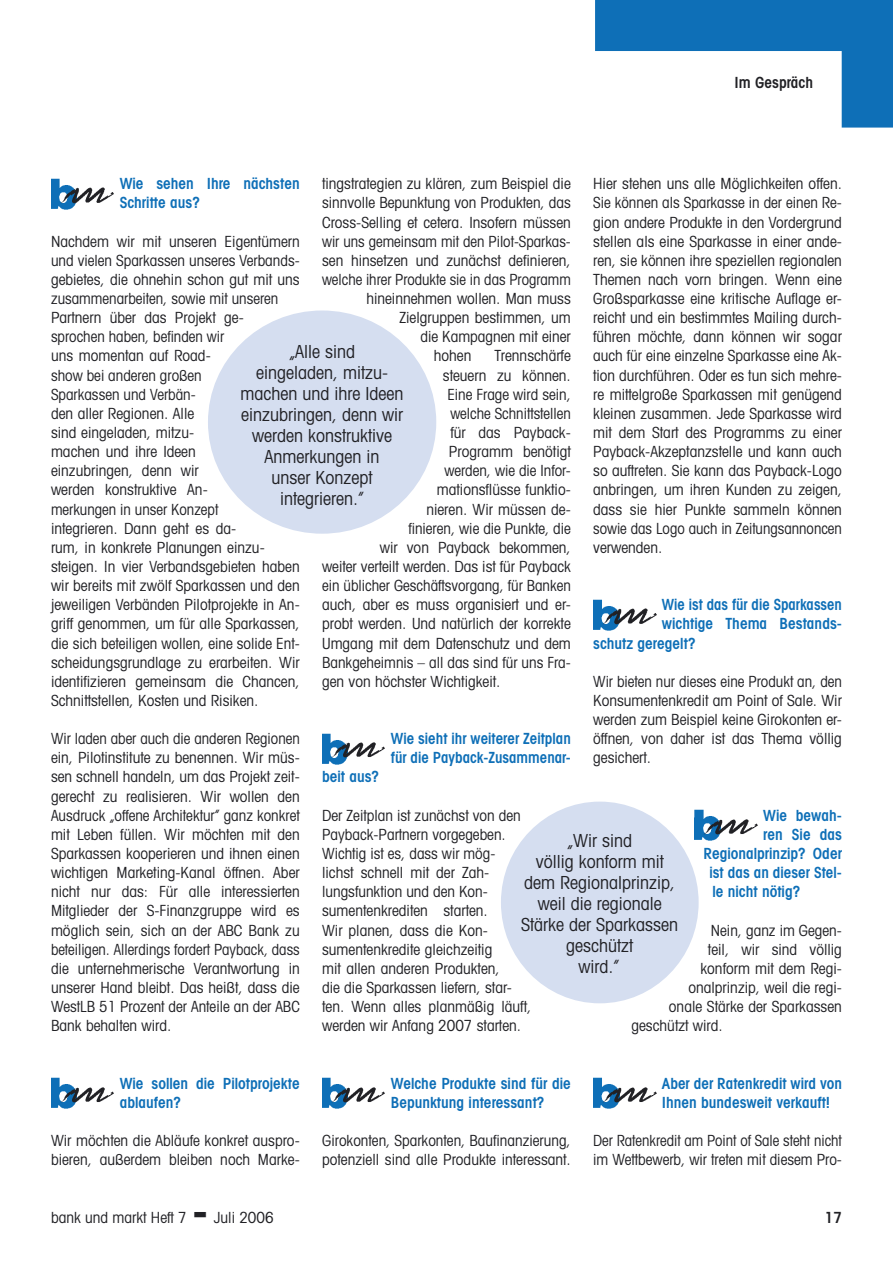
<style>
.page{position:relative;width:893px;height:1263px;background:#fff}
.page>*{position:absolute;margin:0;border:0;box-sizing:border-box;transform-origin:0 0}
.Fließtext_ohne_Grundlinienraster{font:condensed 18px/21px "Avant Garde";color:#212125;text-align:center}
.Fließtext{font:condensed 15.3px/19.2px "Avant Garde";color:#212125}
.Interview_Logo_als_Initial{font:600 condensed 15.3px/19.2px "Avant Garde";color:#0e6fb7}
.Fließtext-2{font:condensed 15.3px/19.2px "Avant Garde";color:#212125;scale:.96 1}
.Fließtext_ohne_Grundlinienraster-2{font:condensed 15.3px "Avant Garde";color:#212125}
.Interview_Logo_als_Initial-2{font:600 condensed 15.3px "Avant Garde";color:#0e6fb7;scale:.96 1}
.Fließtext_ohne_Grundlinienraster-3{font:600 condensed 15.3px "Avant Garde";color:#212125}
</style>
<div class="page">
<svg style="left:595px;top:0;width:298px;height:128px"></svg>
<img style="left:51px;top:178px;width:24px;height:31px">
<img style="left:58px;top:186px;width:56px;height:19px">
<img style="left:51px;top:1078px;width:24px;height:31px">
<img style="left:58px;top:1085px;width:56px;height:19px">
<img style="left:322px;top:733px;width:24px;height:31px">
<img style="left:329px;top:741px;width:56px;height:19px">
<img style="left:322px;top:1078px;width:24px;height:31px">
<img style="left:329px;top:1085px;width:56px;height:19px">
<img style="left:593px;top:599px;width:25px;height:31px">
<img style="left:600px;top:607px;width:57px;height:19px">
<img style="left:694px;top:810px;width:25px;height:31px">
<img style="left:702px;top:817px;width:56px;height:19px">
<img style="left:593px;top:1078px;width:25px;height:31px">
<img style="left:600px;top:1085px;width:57px;height:19px">
<div style="left:208px;top:310px;width:228px;height:224px;background:#d5def0;border-radius:50%"></div>
<div style="left:501px;top:802px;width:198px;height:201px;background:#d5def0;border-radius:50%"></div>
<p class="Fließtext_ohne_Grundlinienraster-3" style="left:735px;top:74px;width:80px">Im Gespräch</p>
<p class="Interview_Logo_als_Initial" style="left:120px;top:174px;width:182px">Wie sehen Ihre nächsten<br>Schritte aus?</p>
<p class="Fließtext" style="left:51px;top:231px;width:250px">Nachdem wir mit unseren Eigentümern und vielen Sparkassen unseres Verbands&shy;gebietes, die ohnehin schon gut mit uns zusammenarbeiten, sowie mit unseren<br>Partnern über das Projekt ge&shy;sprochen haben, befinden wir<br>uns momentan auf Road-<br>show bei anderen großen<br>Sparkassen und Verbän-<br>den aller Regionen. Alle<br>sind eingeladen, mitzu-<br>machen und ihre Ideen<br>einzubringen, denn wir<br>werden konstruktive An-<br>merkungen in unser Konzept<br>integrieren. Dann geht es da-<br>rum, in konkrete Planungen einzu&shy;steigen. In vier Verbandsgebieten haben wir bereits mit zwölf Sparkassen und den jeweiligen Verbänden Pilotprojekte in An&shy;griff genommen, um für alle Sparkassen, die sich beteiligen wollen, eine solide Ent&shy;scheidungsgrundlage zu erarbeiten. Wir identifizieren gemeinsam die Chancen,<br>Schnittstellen, Kosten und Risiken.</p>
<p class="Fließtext" style="left:51px;top:729px;width:250px;text-align:justify">Wir laden aber auch die anderen Regionen ein, Pilotinstitute zu benennen. Wir müs&shy;sen schnell handeln, um das Projekt zeit&shy;gerecht zu realisieren. Wir wollen den Ausdruck „offene Architektur” ganz konkret mit Leben füllen. Wir möchten mit den Sparkassen kooperieren und ihnen einen wichtigen Marketing-Kanal öffnen. Aber nicht nur das: Für alle interessierten Mitglieder der S-Finanzgruppe wird es möglich sein, sich an der ABC Bank zu beteiligen. Allerdings fordert Payback, dass die unternehmerische Verantwortung in unserer Hand bleibt. Das heißt, dass die WestLB 51 Prozent der Anteile an der ABC Bank behalten wird.</p>
<p class="Fließtext" style="left:322px;top:174px;width:250px">tingstrategien zu klären, zum Beispiel die</p>
<p class="Fließtext" style="left:322px;top:193px;width:250px">sinnvolle Bepunktung von Produkten, das</p>
<p class="Fließtext" style="left:322px;top:212px;width:250px">Cross-Selling et cetera. Insofern müssen</p>
<p class="Fließtext" style="left:322px;top:231px;width:250px">wir uns gemeinsam mit den Pilot-Sparkas-</p>
<p class="Fließtext" style="left:322px;top:250px;width:250px">sen hinsetzen und zunächst definieren,</p>
<p class="Fließtext-2" style="left:322px;top:269px;width:261px">welche ihrer Produkte sie in das Programm</p>
<p class="Fließtext" style="left:366px;top:289px;width:206px">hineinnehmen wollen. Man muss</p>
<p class="Fließtext" style="left:399px;top:308px;width:173px">Zielgruppen bestimmen, um</p>
<p class="Fließtext" style="left:420px;top:327px;width:152px">die Kampagnen mit einer</p>
<p class="Fließtext" style="left:434px;top:346px;width:39px">hohen</p>
<p class="Fließtext" style="left:495px;top:346px;width:78px">Trennschärfe</p>
<p class="Fließtext" style="left:443px;top:365px;width:129px">steuern zu können.</p>
<p class="Fließtext" style="left:447px;top:384px;width:125px">Eine Frage wird sein,</p>
<p class="Fließtext" style="left:450px;top:403px;width:122px">welche Schnittstellen</p>
<p class="Fließtext" style="left:450px;top:423px;width:122px">für das Payback-</p>
<p class="Fließtext" style="left:449px;top:442px;width:123px">Programm benötigt</p>
<p class="Fließtext" style="left:444px;top:461px;width:128px">werden, wie die Infor-</p>
<p class="Fließtext" style="left:437px;top:480px;width:135px">mationsflüsse funktio-</p>
<p class="Fließtext" style="left:426px;top:499px;width:146px">nieren. Wir müssen de-</p>
<p class="Fließtext" style="left:408px;top:518px;width:164px">finieren, wie die Punkte, die</p>
<p class="Fließtext" style="left:380px;top:537px;width:193px">wir von Payback bekommen,</p>
<p class="Fließtext" style="left:322px;top:556px;width:250px">weiter verteilt werden. Das ist für Payback</p>
<p class="Fließtext" style="left:322px;top:576px;width:250px">ein üblicher Geschäftsvorgang, für Banken</p>
<p class="Fließtext" style="left:322px;top:595px;width:250px">auch, aber es muss organisiert und er-</p>
<p class="Fließtext" style="left:322px;top:614px;width:250px">probt werden. Und natürlich der korrekte</p>
<p class="Fließtext" style="left:322px;top:633px;width:250px">Umgang mit dem Datenschutz und dem</p>
<p class="Fließtext" style="left:322px;top:652px;width:250px">Bankgeheimnis – all das sind für uns Fra-</p>
<p class="Fließtext" style="left:322px;top:671px;width:180px">gen von höchster Wichtigkeit.</p>
<p class="Fließtext" style="left:593px;top:174px;width:250px;text-align:justify">Hier stehen uns alle Möglichkeiten offen.<br>Sie können als Sparkasse in der einen Re&shy;gion andere Produkte in den Vordergrund stellen als eine Sparkasse in einer ande&shy;ren, sie können ihre speziellen regionalen Themen nach vorn bringen. Wenn eine Großsparkasse eine kritische Auflage er&shy;reicht und ein bestimmtes Mailing durch&shy;führen möchte, dann können wir sogar auch für eine einzelne Sparkasse eine Ak&shy;tion durchführen. Oder es tun sich mehre&shy;re mittelgroße Sparkassen mit genügend kleinen zusammen. Jede Sparkasse wird mit dem Start des Programms zu einer Payback-Akzeptanzstelle und kann auch so auftreten. Sie kann das Payback-Logo anbringen, um ihren Kunden zu zeigen, dass sie hier Punkte sammeln können sowie das Logo auch in Zeitungsannoncen verwenden.</p>
<p class="Fließtext_ohne_Grundlinienraster" style="left:241px;top:341px;width:164px">„Alle sind<br>eingeladen, mitzu&shy;machen und ihre Ideen einzubringen, denn wir werden konstruktive<br>Anmerkungen in<br>unser Konzept</p>
<p class="Fließtext_ohne_Grundlinienraster" style="left:280px;top:488px;width:85px">integrieren.”</p>
<p class="Interview_Logo_als_Initial-2" style="left:662px;top:595px;width:189px">Wie ist das für die Sparkassen</p>
<p class="Interview_Logo_als_Initial" style="left:662px;top:614px;width:182px">wichtige Thema Bestands-</p>
<p class="Interview_Logo_als_Initial" style="left:593px;top:633px;width:104px">schutz geregelt?</p>
<p class="Fließtext" style="left:593px;top:671px;width:250px;text-align:justify">Wir bieten nur dieses eine Produkt an, den Konsumentenkredit am Point of Sale. Wir werden zum Beispiel keine Girokonten er&shy;öffnen, von daher ist das Thema völlig gesichert.</p>
<p class="Interview_Logo_als_Initial" style="left:391px;top:729px;width:182px">Wie sieht ihr weiterer Zeitplan für die Payback-Zusammenar-</p>
<p class="Interview_Logo_als_Initial" style="left:322px;top:767px;width:59px">beit aus?</p>
<p class="Fließtext" style="left:322px;top:805px;width:211px">Der Zeitplan ist zunächst von den<br>Payback-Partnern vorgegeben.<br>Wichtig ist es, dass wir mög-<br>lichst schnell mit der Zah&shy;lungsfunktion und den Kon&shy;sumentenkrediten starten.<br>Wir planen, dass die Kon&shy;sumentenkredite gleichzeitig<br>mit allen anderen Produkten,<br>die die Sparkassen liefern, star&shy;ten. Wenn alles planmäßig läuft, werden wir Anfang 2007 starten.</p>
<p class="Interview_Logo_als_Initial" style="left:763px;top:805px;width:80px">Wie bewah-</p>
<p class="Interview_Logo_als_Initial" style="left:763px;top:824px;width:80px">ren Sie das</p>
<p class="Interview_Logo_als_Initial" style="left:703px;top:844px;width:140px">Regionalprinzip? Oder</p>
<p class="Interview_Logo_als_Initial" style="left:709px;top:863px;width:134px">ist das an dieser Stel-</p>
<p class="Interview_Logo_als_Initial" style="left:712px;top:882px;width:89px">le nicht nötig?</p>
<p class="Fließtext" style="left:711px;top:920px;width:132px">Nein, ganz im Gegen-</p>
<p class="Fließtext" style="left:708px;top:939px;width:136px">teil, wir sind völlig</p>
<p class="Fließtext" style="left:700px;top:958px;width:143px">konform mit dem Regi-</p>
<p class="Fließtext" style="left:688px;top:977px;width:155px">onalprinzip, weil die regi-</p>
<p class="Fließtext" style="left:669px;top:997px;width:174px">onale Stärke der Sparkassen</p>
<p class="Fließtext" style="left:631px;top:1016px;width:93px">geschützt wird.</p>
<p class="Fließtext_ohne_Grundlinienraster" style="left:521px;top:829px;width:158px">„Wir sind<br>völlig konform mit dem Regionalprinzip, weil die regionale<br>Stärke der Sparkassen geschützt<br>wird.”</p>
<p class="Interview_Logo_als_Initial" style="left:120px;top:1073px;width:181px">Wie sollen die Pilotprojekte ablaufen?</p>
<p class="Fließtext" style="left:51px;top:1130px;width:250px">Wir möchten die Abläufe konkret auspro&shy;bieren, außerdem bleiben noch Marke-</p>
<p class="Interview_Logo_als_Initial" style="left:391px;top:1073px;width:182px">Welche Produkte sind für die<br>Bepunktung interessant?</p>
<p class="Fließtext" style="left:322px;top:1130px;width:250px">Girokonten, Sparkonten, Baufinanzierung, potenziell sind alle Produkte interessant.</p>
<p class="Interview_Logo_als_Initial" style="left:662px;top:1073px;width:182px">Aber der Ratenkredit wird von<br>Ihnen bundesweit verkauft!</p>
<p class="Fließtext-2" style="left:593px;top:1130px;width:261px">Der Ratenkredit am Point of Sale steht nicht im Wettbewerb, wir treten mit diesem Pro-</p>
<p class="Fließtext_ohne_Grundlinienraster-2" style="left:51px;top:1207px;width:137px">bank und markt Heft 7</p>
<p class="Fließtext_ohne_Grundlinienraster-2" style="left:214px;top:1207px;width:61px">Juli 2006</p>
<p class="Fließtext_ohne_Grundlinienraster-3" style="left:825px;top:1208px;width:19px">17</p>
</div>
